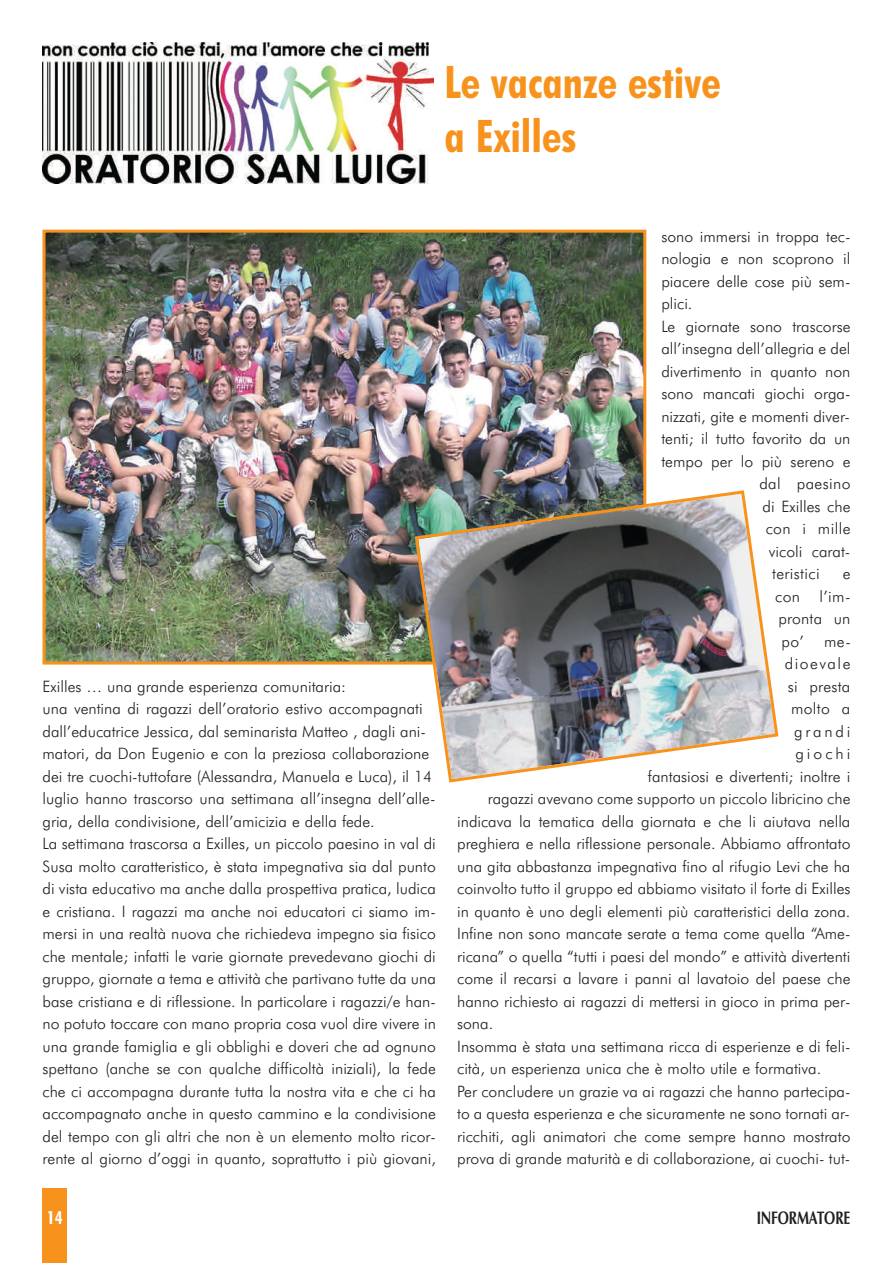
<style>
.page{position:relative;width:893px;height:1263px;background:#fff}
.page>*{position:absolute;margin:0;border:0;box-sizing:border-box;transform-origin:0 0}
.t1{font:700 condensed 45px/54px "Futura BT";color:#f7931d}
.t2{font:700 18.15px "Zapf Humanist 601 BT";color:#231f20;scale:.74 1}
.t3{font:700 condensed 18px "Futura BT";color:#fff}
.t4{font:300 15.75px/22.5px "Futura BT";color:#231f20}
.t5{font:300 15.75px "Futura BT";letter-spacing:.025em;color:#231f20}
.t6{font:300 15.75px "Futura BT";letter-spacing:.095em;color:#231f20}
.t7{font:300 15.75px "Futura BT";letter-spacing:.02em;color:#231f20}
</style>
<div class="page">
<div style="left:43px;top:1188px;width:24px;height:75px;background:#f7931d"></div>
<img style="left:47px;top:234px;width:595px;height:427px">
<div style="left:43px;top:230px;width:603px;height:435px;border:3px solid #f7931d"></div>
<img style="left:43px;top:43px;width:391px;height:140px">
<img style="left:413px;top:489px;width:366px;height:294px">
<h1 class="t1" style="left:445px;top:55px;width:278px">Le vacanze estive a Exilles</h1>
<p class="t4" style="left:43px;top:674px;width:395px">Exilles … una grande esperienza comunitaria:<br>una ventina di ragazzi dell’oratorio estivo accompagnati dall’educatrice Jessica, dal seminarista Matteo , dagli ani&shy;matori, da Don Eugenio e con la preziosa collaborazione dei tre cuochi-tuttofare (Alessandra, Manuela e Luca), il 14 luglio hanno trascorso una settimana all’insegna dell’alle&shy;gria, della condivisione, dell’amicizia e della fede.<br>La settimana trascorsa a Exilles, un piccolo paesino in val di Susa molto caratteristico, è stata impegnativa sia dal punto di vista educativo ma anche dalla prospettiva pratica, ludica e cristiana. I ragazzi ma anche noi educatori ci siamo im&shy;mersi in una realtà nuova che richiedeva impegno sia fisico che mentale; infatti le varie giornate prevedevano giochi di gruppo, giornate a tema e attività che partivano tutte da una base cristiana e di riflessione. In particolare i ragazzi/e han&shy;no potuto toccare con mano propria cosa vuol dire vivere in una grande famiglia e gli obblighi e doveri che ad ognuno spettano (anche se con qualche difficoltà iniziali), la fede che ci accompagna durante tutta la nostra vita e che ci ha accompagnato anche in questo cammino e la condivisione del tempo con gli altri che non è un elemento molto ricor&shy;rente al giorno d’oggi in quanto, soprattutto i più giovani,</p>
<p class="t4" style="left:661px;top:225px;width:191px">sono immersi in troppa tec-</p>
<p class="t4" style="left:661px;top:247px;width:191px">nologia e non scoprono il</p>
<p class="t4" style="left:661px;top:270px;width:191px">piacere delle cose più sem-</p>
<p class="t4" style="left:661px;top:292px;width:33px">plici.</p>
<p class="t4" style="left:661px;top:315px;width:191px">Le giornate sono trascorse</p>
<p class="t4" style="left:661px;top:337px;width:191px">all’insegna dell’allegria e del</p>
<p class="t4" style="left:661px;top:360px;width:191px">divertimento in quanto non</p>
<p class="t4" style="left:661px;top:382px;width:191px">sono mancati giochi orga-</p>
<p class="t4" style="left:661px;top:405px;width:190px">nizzati, gite e momenti diver-</p>
<p class="t4" style="left:661px;top:427px;width:191px">tenti; il tutto favorito da un</p>
<p class="t4" style="left:661px;top:450px;width:191px">tempo per lo più sereno e</p>
<p class="t5" style="left:759px;top:474px;width:93px">dal paesino</p>
<p class="t4" style="left:763px;top:495px;width:89px">di Exilles che</p>
<p class="t5" style="left:766px;top:519px;width:86px">con i mille</p>
<p class="t4" style="left:769px;top:540px;width:83px">vicoli carat-</p>
<p class="t5" style="left:772px;top:564px;width:49px">teristici</p>
<p class="t4" style="left:843px;top:562px;width:9px">e</p>
<p class="t4" style="left:775px;top:585px;width:77px">con l’im-</p>
<p class="t4" style="left:778px;top:607px;width:74px">pronta un</p>
<p class="t4" style="left:781px;top:630px;width:24px">po’</p>
<p class="t4" style="left:824px;top:630px;width:28px">me-</p>
<p class="t6" style="left:785px;top:654px;width:67px">dioevale</p>
<p class="t7" style="left:788px;top:676px;width:64px">si presta</p>
<p class="t4" style="left:791px;top:697px;width:61px">molto a</p>
<p class="t4" style="left:794px;top:720px;width:58px">grandi</p>
<p class="t4" style="left:795px;top:742px;width:57px">giochi</p>
<p class="t4" style="left:648px;top:765px;width:204px">fantasiosi e divertenti; inoltre i</p>
<p class="t4" style="left:488px;top:787px;width:364px">ragazzi avevano come supporto un piccolo libricino che</p>
<p class="t4" style="left:457px;top:810px;width:395px">indicava la tematica della giornata e che li aiutava nella</p>
<p class="t4" style="left:457px;top:832px;width:395px">preghiera e nella riflessione personale. Abbiamo affrontato</p>
<p class="t4" style="left:457px;top:855px;width:395px">una gita abbastanza impegnativa fino al rifugio Levi che ha</p>
<p class="t4" style="left:457px;top:877px;width:395px">coinvolto tutto il gruppo ed abbiamo visitato il forte di Exilles</p>
<p class="t4" style="left:457px;top:900px;width:395px">in quanto è uno degli elementi più caratteristici della zona.</p>
<p class="t4" style="left:457px;top:922px;width:395px">Infine non sono mancate serate a tema come quella “Ame-</p>
<p class="t4" style="left:457px;top:945px;width:395px">ricana” o quella “tutti i paesi del mondo” e attività divertenti</p>
<p class="t4" style="left:457px;top:967px;width:395px">come il recarsi a lavare i panni al lavatoio del paese che</p>
<p class="t4" style="left:457px;top:990px;width:395px">hanno richiesto ai ragazzi di mettersi in gioco in prima per-</p>
<p class="t4" style="left:457px;top:1012px;width:38px">sona.</p>
<p class="t4" style="left:457px;top:1035px;width:395px">Insomma è stata una settimana ricca di esperienze e di feli-</p>
<p class="t4" style="left:457px;top:1057px;width:366px">cità, un esperienza unica che è molto utile e formativa.</p>
<p class="t4" style="left:457px;top:1080px;width:395px">Per concludere un grazie va ai ragazzi che hanno partecipa-</p>
<p class="t4" style="left:457px;top:1102px;width:394px">to a questa esperienza e che sicuramente ne sono tornati ar-</p>
<p class="t4" style="left:457px;top:1125px;width:395px">ricchiti, agli animatori che come sempre hanno mostrato</p>
<p class="t4" style="left:457px;top:1147px;width:394px">prova di grande maturità e di collaborazione, ai cuochi- tut-</p>
<p class="t3" style="left:47px;top:1206px;width:17px">14</p>
<p class="t2" style="left:757px;top:1206px;width:128px">INFORMATORE</p>
</div>
